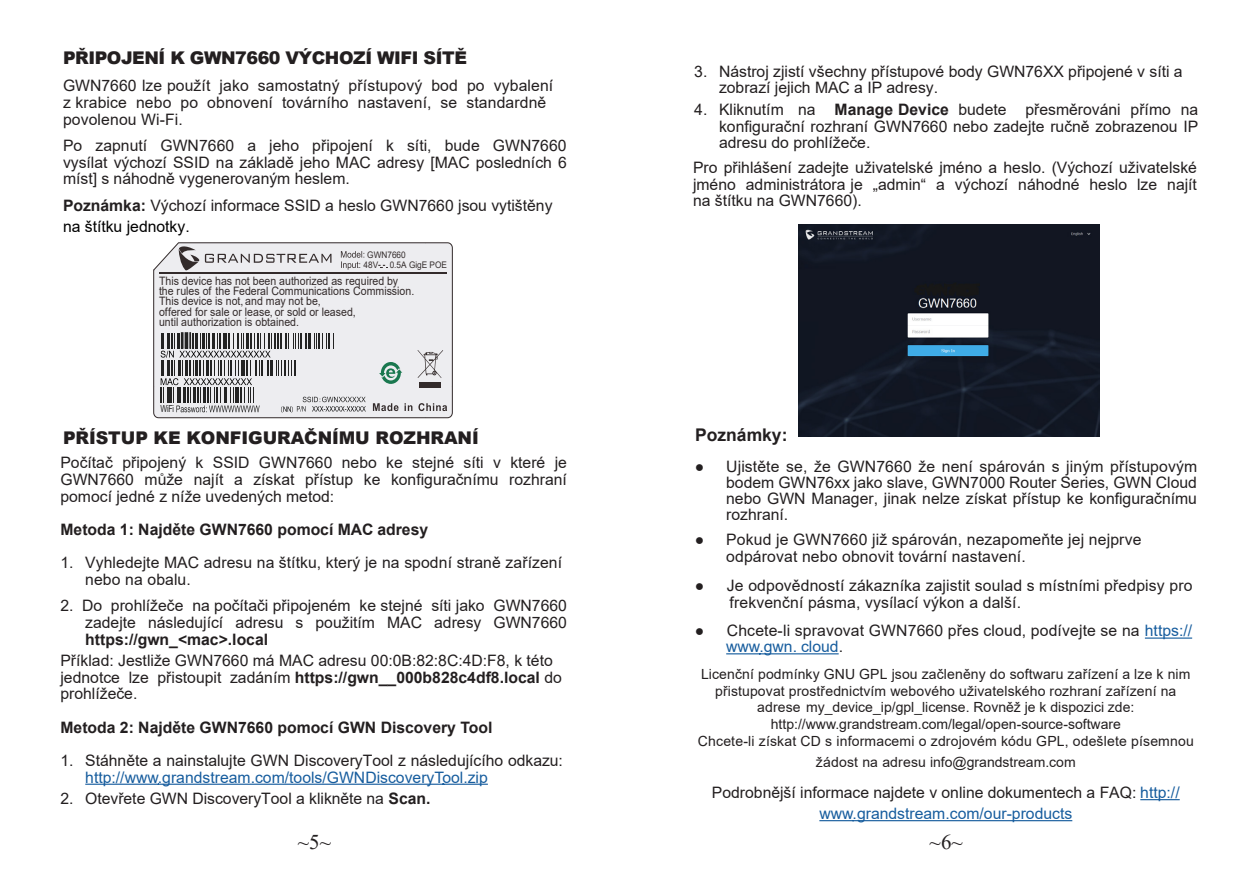
<style>
.page{position:relative;width:1260px;height:882px;background:#fff}
.page>*{position:absolute;margin:0;border:0;box-sizing:border-box;transform-origin:0 0}
.t1{font:21px "Times New Roman";color:#231f20}
.t2{font:900 17.5px "Arial";letter-spacing:-.025em;color:#231f20}
.t3{font:900 17.5px "Arial";letter-spacing:-.005em;color:#231f20}
.t4{font:700 17.5px "Arial";color:#231f20}
.t5{font:15.75px/16.6px "Arial";color:#231f20}
.t6{font:15.75px/16.6px "Arial";color:#175d9e}
.t7{font:15.75px/15.8px "Arial";color:#231f20}
.t8{font:700 15.75px "Arial";color:#231f20}
.t9{font:700 15.75px "Arial";color:#231f20}
.t10{font:14px/16.8px "Arial";letter-spacing:.01em;color:#231f20;text-align:center}
.t11{font:14px "Arial";color:#231f20}
.t12{font:11.55px/10.3px "Arial";color:#332b2b;scale:.91 1}
.t13{font:9.62px "Arial Narrow";color:#232323;scale:.91 1}
.t14{font:9.1px "Arial";color:#332c2b;scale:.91 1}
.t15{font:9.1px/10.5px "Arial";color:#332b2b;scale:.91 1}
.s1{font-style:inherit}
.s2{font-weight:700}
.s3{color:#000}
.s4{color:#332c2b}
.s5{color:#231f20}
.s6{color:#175d9e}
</style>
<div class="page">
<hr style="left:85px;top:784px;width:403px;height:1px;background:#175d9e">
<svg style="left:153px;top:242px;width:300px;height:176px;background:#e6e6e9"></svg>
<hr style="left:159px;top:273px;width:287px;height:1px;background:#332b2b">
<svg style="left:341px;top:251px;width:23px;height:19px"></svg>
<svg style="left:205px;top:254px;width:127px;height:9px"></svg>
<svg style="left:179px;top:246px;width:20px;height:25px"></svg>
<div style="left:419px;top:383px;width:22px;height:5px;background:#332b2b"></div>
<svg style="left:418px;top:350px;width:25px;height:28px"></svg>
<svg style="left:373px;top:403px;width:74px;height:8px"></svg>
<svg style="left:378px;top:265px;width:10px;height:3px"></svg>
<svg style="left:379px;top:362px;width:23px;height:22px"></svg>
<svg style="left:161px;top:333px;width:205px;height:80px;background:#b9b9bb"></svg>
<img style="left:798px;top:224px;width:302px;height:212px">
<hr style="left:819px;top:820px;width:253px;height:1px;background:#175d9e">
<hr style="left:1140px;top:799px;width:40px;height:1px;background:#175d9e">
<hr style="left:726px;top:653px;width:113px;height:1px;background:#175d9e">
<hr style="left:1145px;top:638px;width:47px;height:1px;background:#175d9e">
<p class="t2" style="left:63px;top:49px;width:406px"><span class="s1">P</span>ŘIPOJENÍ K GWN7660 VÝCHOZÍ WIFI SÍTĚ</p>
<p class="t5" style="left:63px;top:78px;width:492px"><span class="s1">GWN7660 lze pou</span>žít jako samostatný přístupový bod po vybalení z krabice nebo po obnovení továrního nastavení, se standardně povolenou Wi-Fi.</p>
<p class="t5" style="left:63px;top:138px;width:505px;text-align:justify"><span class="s1">Po zapnutí GWN76</span>6<span class="s1">0 a jeho p</span>řipojení k síti, bude GWN7660 vysílat výchozí SSID na základě jeho MAC adresy [MAC posledních 6 míst] s náhodně vygenerovaným heslem<span class="s1">.</span></p>
<p class="t5" style="left:63px;top:196px;width:491px;line-height:21px"><span class="s2">Poznámka</span><span class="s2">:</span> Výchozí informace SSID a heslo <span class="s1">GWN7660</span> jsou vytištěny <span class="s3">na štítku jednotky.</span></p>
<p class="t15" style="left:364px;top:249px;width:48px;text-indent:4px">GWN7660<br><span class="s4">48V</span></p>
<p class="t14" style="left:390px;top:259px;width:64px">0.5A GigE POE</p>
<p class="t12" style="left:159px;top:275px;width:282px">This device has not been authorized as required by the rules of the Federal Communications Commission.<br>This device is not, and may not be,<br>offered for sale or lease, or sold or leased,<br>until authorization is obtained.</p>
<p class="t13" style="left:161px;top:402px;width:16px">WiFi</p>
<p class="t3" style="left:63px;top:429px;width:417px"><span class="s1">P</span>ŘÍSTUP KE KONFIGURAČNÍMU ROZHRANÍ</p>
<p class="t5" style="left:60px;top:455px;width:508px;text-align:justify"><span class="s1">Po</span>čítač připojený k SSID GWN7660 nebo ke stejné síti v které je GWN7660 může najít a získat přístup ke konfiguračnímu rozhraní pomocí jedné z níže uvedených metod<span class="s1">:</span></p>
<p class="t9" style="left:60px;top:522px;width:369px">Metoda <span class="s1">1:</span> Najděte <span class="s1">GWN7660</span> pomocí <span class="s1">MAC</span> a<span class="s1">dres</span>y</p>
<p class="t5" style="left:85px;top:555px;width:478px;text-indent:-25px"><span class="s1">1. Vyhledejte MAC adresu na</span> štítku, který je na spodní straně zařízení nebo na obalu<span class="s1">.</span></p>
<p class="t5" style="left:85px;top:598px;width:483px;text-align:justify;text-indent:-25px"><span class="s1">2.</span> Do prohlížeče na počítači připojeném ke stejné síti jako GWN7660 zadejte následující adresu s použitím MAC adresy GWN7660 <span class="s2">https://gwn_&lt;mac&gt;.local</span></p>
<p class="t5" style="left:60px;top:653px;width:503px"><span class="s1">P</span>říklad: Jestliže GWN7660 má MAC adresu 00:0B:82:8C:4D:F8, k této jednotce lze přistoupit zadáním <span class="s2">https://gwn__000b828c4df8.local</span> do prohlížeče<span class="s1">.</span></p>
<p class="t8" style="left:60px;top:716px;width:433px"><span class="s1">Metoda</span> 2: Najd<span class="s1">ěte</span> GWN7660 <span class="s1">pomocí</span> GWN Discovery Tool</p>
<p class="t6" style="left:85px;top:752px;width:479px;text-indent:-25px"><span class="s5">1. Stáhn</span><span class="s5">ěte a nainstalujte GWN DiscoveryTool z následujícího odkazu</span><span class="s5">: </span>http://www.grandstream.com/tools/GWNDiscoveryTool.zip</p>
<p class="t7" style="left:60px;top:791px;width:371px">2. Otev<span class="s1">ř</span>ete GWN DiscoveryTool a klikn<span class="s1">ě</span>te na <span class="s2">Scan</span><span class="s2">.</span></p>
<p class="t5" style="left:719px;top:64px;width:465px;text-indent:-25px"><span class="s1">3. Nástroj zjistí v</span>šechny přístupové body GWN76XX připojené v síti a zobrazí jejich MAC a IP adresy<span class="s1">.</span></p>
<p class="t5" style="left:719px;top:102px;width:481px;text-align:justify;text-indent:-25px"><span class="s1">4. Kliknutím na</span> <span class="s2">Manage Device</span> <span class="s1">budete p</span>řesměrováni přímo na konfigurační rozhraní GWN7660 nebo zadejte ručně zobrazenou IP adresu do prohlížeče<span class="s1">.</span></p>
<p class="t5" style="left:693px;top:160px;width:505px;text-align:justify"><span class="s1">Pro p</span>řihlášení zadejte uživatelské jméno a heslo. (Výchozí uživatelské jméno administrátora je „admin“ a výchozí náhodné heslo lze najít na štítku na <span class="s1">GWN7660).</span></p>
<p class="t4" style="left:695px;top:426px;width:94px">Poznámky<span class="s1">:</span></p>
<p class="t5" style="left:726px;top:460px;width:472px;line-height:15.8px;text-align:justify;text-indent:-32px"><span class="s1">● Ujist</span>ěte se, že GWN7660 že není spárován s jiným přístupovým bodem GWN76xx jako slave, GWN7000 Router Series, GWN Cloud nebo GWN Manager, jinak nelze získat přístup ke konfiguračnímu rozhraní.</p>
<p class="t5" style="left:726px;top:532px;width:417px;text-indent:-31px"><span class="s1">● Pokud je GWN7660 ji</span>ž spárován, nezapomeňte jej nejprve odpárovat nebo obnovit tovární nastavení.</p>
<p class="t5" style="left:730px;top:578px;width:464px;text-indent:-35px"><span class="s1">● Je odpov</span>ědností zákazníka zajistit soulad s místními předpisy pro frekvenční pásma, vysílací výkon a další.</p>
<p class="t7" style="left:726px;top:623px;width:467px;text-indent:-31px">● Chcete-li spravovat GWN7660 p<span class="s1">řes cloud, podívejte se na</span> <span class="s6">https:// www.gwn. cloud</span>.</p>
<p class="t10" style="left:698px;top:666px;width:497px"><span class="s1">Licen</span>ční podmínky GNU GPL jsou začleněny do softwaru zařízení a lze k nim přistupovat prostřednictvím webového uživatelského rozhraní zařízení na adrese <span class="s1">my_device_ip/gpl_license. Rovn</span>ěž je k dispozici zde<span class="s1">: http://www.grandstream.com/legal/open-source-software<br>Chcete-li získat CD s informacemi o zdrojovém kódu GPL, ode</span>šlete písemnou</p>
<p class="t11" style="left:816px;top:753px;width:261px"><span class="s1">žádost na adresu</span> info@grandstream.com</p>
<p class="t5" style="left:712px;top:783px;width:469px;line-height:21px;text-align:center"><span class="s1">Podrobn</span>ější informace najdete v online dokumentech a FAQ<span class="s1">:</span> <span class="s6">http:// www.grandstream.com/our-products</span></p>
<h1 class="t1" style="left:298px;top:827px;width:35px">~5~</h1>
<h1 class="t1" style="left:930px;top:827px;width:35px">~6~</h1>
</div>
